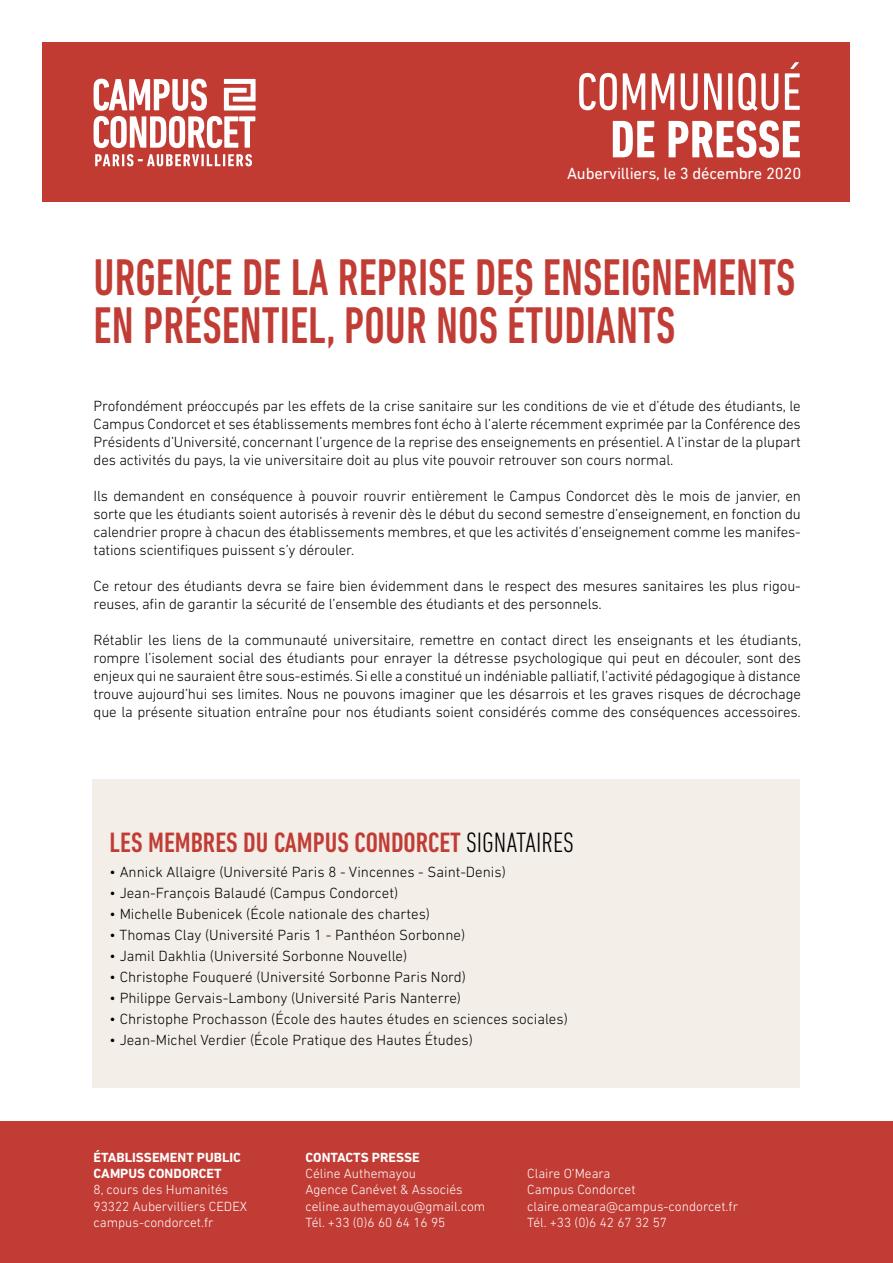
<style>
.page{position:relative;width:893px;height:1263px;background:#fff}
.page>*{position:absolute;margin:0;border:0;box-sizing:border-box;transform-origin:0 0}
.t1{font:condensed 53.55px "DIN Next LT Pro";color:#fff}
.t2{font:700 condensed 53.55px "DIN Next LT Pro";color:#fff}
.t3{font:500 condensed 52.5px/48px "DIN Next LT Pro";color:#c13c34;scale:.91 1}
.t4{font:500 condensed 28.5px "DIN Next LT Pro";color:#c13c34}
.t5{font:16.5px "DIN Next LT Pro";letter-spacing:-.01em;color:#fff}
.t6{font:300 15px/18px "DIN Next LT Pro";color:#000;text-align:justify}
.t7{font:300 13.5px/16.2px "DIN Next LT Pro";color:#fff}
.t8{font:700 13.5px/16.2px "DIN Next LT Pro";color:#fff}
.s1{font-weight:300;color:#000}
</style>
<div class="page">
<div style="left:43px;top:43px;width:807px;height:159px;background:#c13b33"></div>
<svg style="left:95px;top:154px;width:157px;height:12px"></svg>
<svg style="left:94px;top:79px;width:162px;height:69px"></svg>
<div style="left:0;top:1121px;width:893px;height:142px;background:#c13c34"></div>
<div style="left:93px;top:779px;width:707px;height:308px;background:#f3eee8"></div>
<h1 class="t1" style="left:576px;top:61px;width:226px">COMMUNIQUÉ</h1>
<h1 class="t2" style="left:610px;top:109px;width:192px">DE PRESSE</h1>
<p class="t5" style="left:567px;top:164px;width:236px">Aubervilliers, le 3 décembre 2020</p>
<h2 class="t3" style="left:94px;top:253px;width:773px">URGENCE DE LA REPRISE DES ENSEIGNEMENTS<br>EN PRÉSENTIEL, POUR NOS ÉTUDIANTS</h2>
<p class="t6" style="left:94px;top:397px;width:709px">Profondément préoccupés par les effets de la crise sanitaire sur les conditions de vie et d’étude des étudiants, le Campus Condorcet et ses établissements membres font écho à l’alerte récemment exprimée par la Conférence des Présidents d’Université, concernant l’urgence de la reprise des enseignements en présentiel. A l’instar de la plupart des activités du pays, la vie universitaire doit au plus vite pouvoir retrouver son cours normal.</p>
<p class="t6" style="left:94px;top:487px;width:709px">Ils demandent en conséquence à pouvoir rouvrir entièrement le Campus Condorcet dès le mois de janvier, en sorte que les étudiants soient autorisés à revenir dès le début du second semestre d’enseignement, en fonction du calendrier propre à chacun des établissements membres, et que les activités d’enseignement comme les manifes&shy;tations scientifiques puissent s’y dérouler.</p>
<p class="t6" style="left:94px;top:577px;width:709px">Ce retour des étudiants devra se faire bien évidemment dans le respect des mesures sanitaires les plus rigou&shy;reuses, afin de garantir la sécurité de l’ensemble des étudiants et des personnels.</p>
<p class="t6" style="left:94px;top:631px;width:709px">Rétablir les liens de la communauté universitaire, remettre en contact direct les enseignants et les étudiants, rompre l’isolement social des étudiants pour enrayer la détresse psychologique qui peut en découler, sont des enjeux qui ne sauraient être sous-estimés. Si elle a constitué un indéniable palliatif, l’activité pédagogique à distance trouve aujourd’hui ses limites. Nous ne pouvons imaginer que les désarrois et les graves risques de décrochage que la présente situation entraîne pour nos étudiants soient considérés comme des conséquences accessoires.</p>
<h3 class="t4" style="left:110px;top:826px;width:466px">LES MEMBRES DU CAMPUS CONDORCET <span class="s1">SIGNATAIRES</span></h3>
<p class="t6" style="left:110px;top:863px;width:398px">• Annick Allaigre (Université Paris 8 - Vincennes - Saint-Denis)</p>
<p class="t6" style="left:110px;top:884px;width:290px">• Jean-François Balaudé (Campus Condorcet)</p>
<p class="t6" style="left:110px;top:905px;width:322px">• Michelle Bubenicek (École nationale des chartes)</p>
<p class="t6" style="left:110px;top:926px;width:357px">• Thomas Clay (Université Paris 1 - Panthéon Sorbonne)</p>
<p class="t6" style="left:110px;top:947px;width:299px">• Jamil Dakhlia (Université Sorbonne Nouvelle)</p>
<p class="t6" style="left:110px;top:968px;width:358px">• Christophe Fouqueré (Université Sorbonne Paris Nord)</p>
<p class="t6" style="left:110px;top:989px;width:353px">• Philippe Gervais-Lambony (Université Paris Nanterre)</p>
<p class="t6" style="left:110px;top:1010px;width:460px">• Christophe Prochasson (École des hautes études en sciences sociales)</p>
<p class="t6" style="left:110px;top:1031px;width:365px">• Jean-Michel Verdier (École Pratique des Hautes Études)</p>
<p class="t8" style="left:94px;top:1149px;width:149px">ÉTABLISSEMENT PUBLIC<br>CAMPUS CONDORCET</p>
<p class="t7" style="left:94px;top:1181px;width:155px">8, cours des Humanités<br>93322 Aubervilliers CEDEX campus-condorcet.fr</p>
<p class="t8" style="left:306px;top:1149px;width:116px">CONTACTS PRESSE</p>
<p class="t7" style="left:306px;top:1165px;width:181px">Céline Authemayou<br>Agence Canévet &amp; Associés celine.authemayou@gmail.com<br>Tél. +33 (0)6 60 64 16 95</p>
<p class="t7" style="left:527px;top:1165px;width:212px">Claire O’Meara<br>Campus Condorcet claire.omeara@campus-condorcet.fr<br>Tél. +33 (0)6 42 67 32 57</p>
</div>
